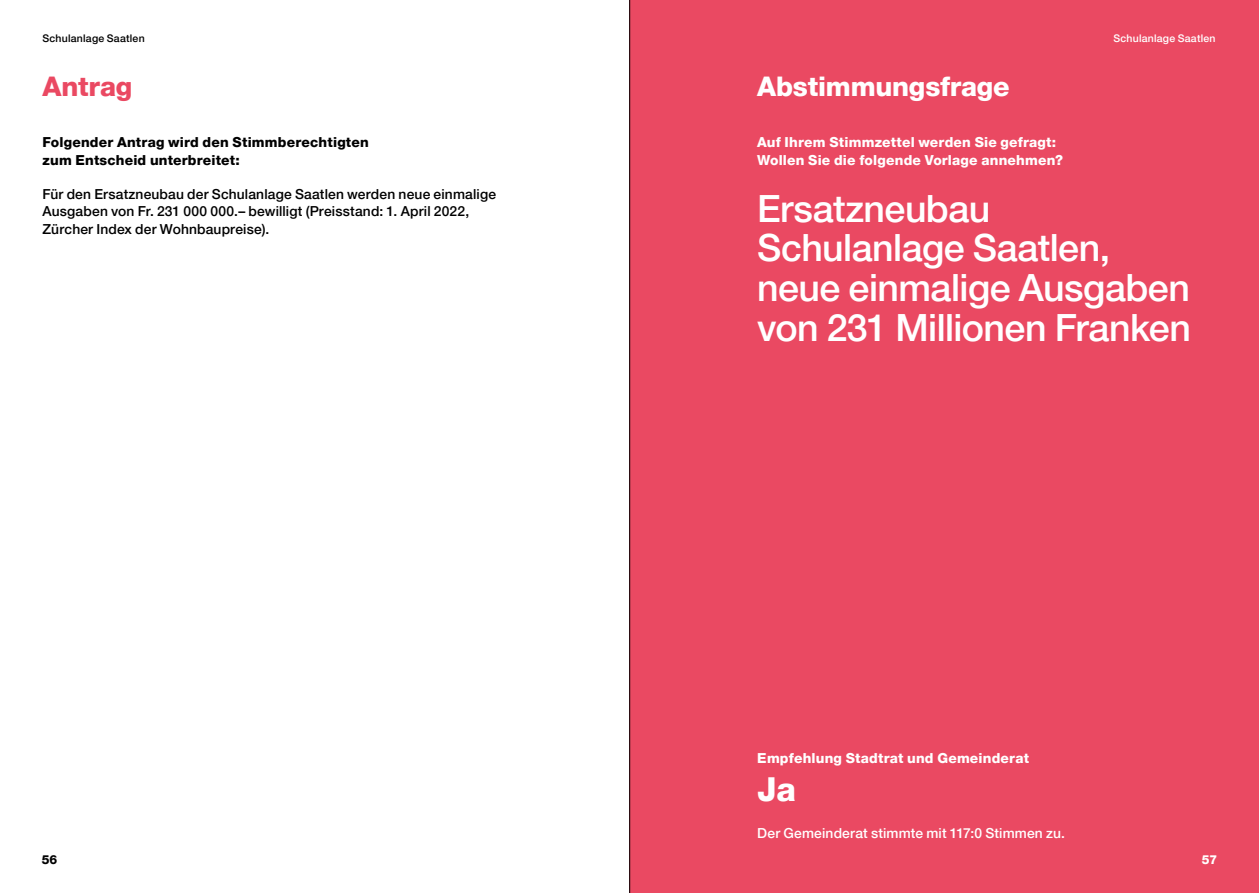
<style>
.page{position:relative;width:1259px;height:893px;background:#fff}
.page>*{position:absolute;margin:0;border:0;box-sizing:border-box;transform-origin:0 0}
._03_Lead_Medium_22pt{font:500 37.5px/39.8px "Helvetica Neue LT Pro";letter-spacing:-.015em;color:#fff}
._01_Titel_Heavy_22pt{font:800 33px "Helvetica Neue LT Pro";color:#fff}
._01_Titel_Heavy_18pt{font:800 27px "Helvetica Neue LT Pro";letter-spacing:-.01em;color:#fff}
._01_Titel_Heavy_18pt-2{font:800 27px "Helvetica Neue LT Pro";letter-spacing:-.005em;color:#ea4962}
._04_Text_Medium_9_2p{font:500 13.8px/17.2px "Helvetica Neue LT Pro";letter-spacing:.01em;color:#000}
._04_UT_Heavy_9_2pt{font:800 13.8px "Helvetica Neue LT Pro";letter-spacing:.015em;color:#fff}
._04_Text_Medium_9_2p-2{font:800 13.8px/17.2px "Helvetica Neue LT Pro";letter-spacing:.015em;color:#000}
._04_Text_Medium_9_2p-3{font:500 13.8px "Helvetica Neue LT Pro";letter-spacing:.01em;color:#fff}
.t1{font:800 12.3px "Helvetica Neue LT Pro";color:#000}
.t2{font:800 12.3px "Helvetica Neue LT Pro";color:#fff}
._06_Legenden_Medium{font:500 10.5px "Helvetica Neue LT Pro";letter-spacing:.02em;color:#000}
._06_Legenden_Medium-2{font:500 10.5px "Helvetica Neue LT Pro";letter-spacing:.02em;color:#fff}
</style>
<div class="page">
<div style="left:629px;top:0;width:630px;height:893px;background:#ea4962"></div>
<hr style="left:629px;top:0;width:1px;height:893px;background:#000">
<p class="_06_Legenden_Medium" style="left:43px;top:31px;width:104px">Schulanlage Saatlen</p>
<p class="_06_Legenden_Medium-2" style="left:1113px;top:31px;width:104px">Schulanlage Saatlen</p>
<h1 class="_01_Titel_Heavy_18pt-2" style="left:43px;top:70px;width:91px">Antrag</h1>
<p class="_04_Text_Medium_9_2p-2" style="left:43px;top:134px;width:328px">Folgender Antrag wird den Stimmberechtigten zum Entscheid unterbreitet:</p>
<p class="_04_Text_Medium_9_2p" style="left:43px;top:185px;width:455px">Für den Ersatzneubau der Schulanlage Saatlen werden neue einmalige<br>Ausgaben von Fr. 231 000 000.– bewilligt (Preisstand: 1. April 2022,<br>Zürcher Index der Wohnbaupreise).</p>
<h1 class="_01_Titel_Heavy_18pt" style="left:757px;top:70px;width:254px">Abstimmungsfrage</h1>
<h3 class="_04_UT_Heavy_9_2pt" style="left:757px;top:134px;width:300px">Auf Ihrem Stimmzettel werden Sie gefragt:</h3>
<h3 class="_04_UT_Heavy_9_2pt" style="left:757px;top:152px;width:307px">Wollen Sie die folgende Vorlage annehmen?</h3>
<p class="_03_Lead_Medium_22pt" style="left:757px;top:188px;width:435px">Ersatzneubau<br>Schulanlage Saatlen, neue einmalige Ausgaben von 231 Millionen Franken</p>
<h3 class="_04_UT_Heavy_9_2pt" style="left:757px;top:750px;width:273px">Empfehlung Stadtrat und Gemeinderat</h3>
<h1 class="_01_Titel_Heavy_22pt" style="left:757px;top:770px;width:40px">Ja</h1>
<p class="_04_Text_Medium_9_2p-3" style="left:757px;top:824px;width:309px">Der Gemeinderat stimmte mit 117:0 Stimmen zu.</p>
<p class="t1" style="left:42px;top:852px;width:17px">56</p>
<p class="t2" style="left:1201px;top:852px;width:17px">57</p>
</div>
